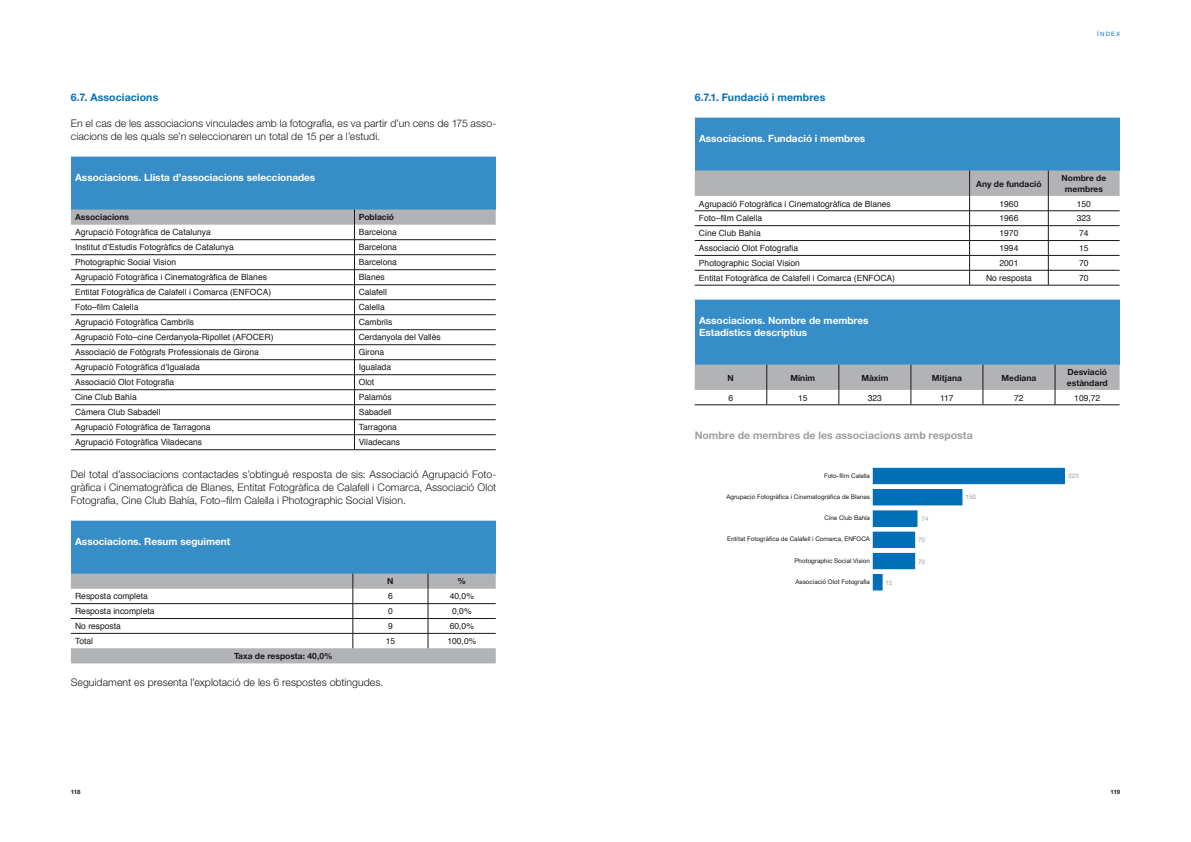
<style>
.page{position:relative;width:1191px;height:842px;background:#fff}
.page>*{position:absolute;margin:0;border:0;box-sizing:border-box;transform-origin:0 0}
.t1{font:300 10.5px/13px "Helvetica Neue";letter-spacing:.005em;color:#1a171c}
.t2{font:700 10.5px "Helvetica Neue";color:#9c9e9f}
.t3{font:700 10.5px "Helvetica Neue";letter-spacing:.01em;color:#006fb7}
.t4{font:700 10px/12px "Helvetica Neue";color:#fff}
.t5{font:8.5px "Helvetica";color:#1a171c}
.t6{font:700 8.5px/10.2px "Helvetica Neue";color:#1a171c;text-align:center}
.t7{font:6.3px "Helvetica Neue";color:#1a171c}
.t8{font:6.3px "Helvetica Neue";color:#9c9e9f}
.t9{font:700 6px "Helvetica Neue";letter-spacing:-.035em;color:#1a171c}
.t10{font:6px "Helvetica Neue";letter-spacing:.225em;color:#006fb7}
</style>
<div class="page">
<div style="left:694px;top:118px;width:425px;height:53px;background:#378dc7"></div>
<hr style="left:694px;top:285px;width:275px;height:1px;background:#1a171c">
<svg style="left:694px;top:171px;width:425px;height:114px"></svg>
<hr style="left:969px;top:285px;width:79px;height:1px;background:#1a171c">
<hr style="left:1048px;top:285px;width:71px;height:1px;background:#1a171c">
<div style="left:694px;top:300px;width:425px;height:65px;background:#378dc7"></div>
<svg style="left:694px;top:365px;width:425px;height:40px"></svg>
<hr style="left:694px;top:405px;width:72px;height:1px;background:#1a171c">
<hr style="left:766px;top:405px;width:73px;height:1px;background:#1a171c">
<hr style="left:839px;top:405px;width:72px;height:1px;background:#1a171c">
<hr style="left:911px;top:405px;width:72px;height:1px;background:#1a171c">
<hr style="left:983px;top:405px;width:72px;height:1px;background:#1a171c">
<hr style="left:1055px;top:405px;width:64px;height:1px;background:#1a171c">
<div style="left:71px;top:157px;width:425px;height:53px;background:#378dc7"></div>
<svg style="left:71px;top:210px;width:425px;height:240px"></svg>
<hr style="left:354px;top:449px;width:142px;height:1px;background:#1a171c">
<div style="left:71px;top:521px;width:425px;height:53px;background:#378dc7"></div>
<svg style="left:71px;top:574px;width:425px;height:89px"></svg>
<div style="left:873px;top:468px;width:191px;height:16px;background:#006fb7"></div>
<div style="left:873px;top:490px;width:89px;height:15px;background:#006fb7"></div>
<div style="left:873px;top:489px;width:89px;height:16px;border:1px solid #006fb7"></div>
<div style="left:873px;top:511px;width:44px;height:15px;background:#006fb7"></div>
<div style="left:873px;top:532px;width:41px;height:15px;background:#006fb7"></div>
<div style="left:873px;top:532px;width:42px;height:16px;border:1px solid #006fb7"></div>
<div style="left:873px;top:553px;width:41px;height:16px;background:#006fb7"></div>
<div style="left:873px;top:575px;width:9px;height:15px;background:#006fb7"></div>
<div style="left:873px;top:574px;width:9px;height:16px;border:1px solid #006fb7"></div>
<p class="t3" style="left:71px;top:91px;width:89px">6.7. Associacions</p>
<p class="t1" style="left:71px;top:117px;width:427px">En el cas de les associacions vinculades amb la fotografia, es va partir d’un cens de 175 asso&shy;ciacions de les quals se’n seleccionaren un total de 15 per a l’estudi.</p>
<p class="t4" style="left:75px;top:171px;width:242px">Associacions. Llista d’associacions seleccionades</p>
<p class="t6" style="left:75px;top:212px;width:55px">Associacions</p>
<p class="t6" style="left:359px;top:212px;width:37px">Població</p>
<p class="t5" style="left:75px;top:226px;width:137px">Agrupació Fotogràfica de Catalunya</p>
<p class="t5" style="left:359px;top:226px;width:40px">Barcelona</p>
<p class="t5" style="left:75px;top:241px;width:160px">Institut d’Estudis Fotogràfics de Catalunya</p>
<p class="t5" style="left:359px;top:241px;width:40px">Barcelona</p>
<p class="t5" style="left:75px;top:256px;width:102px">Photographic Social Vision</p>
<p class="t5" style="left:359px;top:256px;width:40px">Barcelona</p>
<p class="t5" style="left:75px;top:271px;width:193px">Agrupació Fotogràfica i Cinematogràfica de Blanes</p>
<p class="t5" style="left:359px;top:271px;width:27px">Blanes</p>
<p class="t5" style="left:75px;top:286px;width:198px">Entitat Fotogràfica de Calafell i Comarca (ENFOCA)</p>
<p class="t5" style="left:359px;top:286px;width:30px">Calafell</p>
<p class="t5" style="left:75px;top:301px;width:65px">Foto–film Calella</p>
<p class="t5" style="left:359px;top:301px;width:27px">Calella</p>
<p class="t5" style="left:75px;top:316px;width:121px">Agrupació Fotogràfica Cambrils</p>
<p class="t5" style="left:359px;top:316px;width:35px">Cambrils</p>
<p class="t5" style="left:75px;top:331px;width:200px">Agrupació Foto–cine Cerdanyola-Ripollet (AFOCER)</p>
<p class="t5" style="left:359px;top:331px;width:84px">Cerdanyola del Vallès</p>
<p class="t5" style="left:75px;top:346px;width:185px">Associació de Fotògrafs Professionals de Girona</p>
<p class="t5" style="left:359px;top:346px;width:27px">Girona</p>
<p class="t5" style="left:75px;top:361px;width:126px">Agrupació Fotogràfica d’Igualada</p>
<p class="t5" style="left:359px;top:361px;width:34px">Igualada</p>
<p class="t5" style="left:75px;top:376px;width:101px">Associació Olot Fotografia</p>
<p class="t5" style="left:359px;top:376px;width:17px">Olot</p>
<p class="t5" style="left:75px;top:391px;width:63px">Cine Club Bahía</p>
<p class="t5" style="left:359px;top:391px;width:35px">Palamós</p>
<p class="t5" style="left:75px;top:406px;width:87px">Càmera Club Sabadell</p>
<p class="t5" style="left:359px;top:406px;width:35px">Sabadell</p>
<p class="t5" style="left:75px;top:421px;width:137px">Agrupació Fotogràfica de Tarragona</p>
<p class="t5" style="left:359px;top:421px;width:40px">Tarragona</p>
<p class="t5" style="left:75px;top:436px;width:128px">Agrupació Fotogràfica Viladecans</p>
<p class="t5" style="left:359px;top:436px;width:43px">Viladecans</p>
<p class="t1" style="left:71px;top:468px;width:427px;text-align:justify">Del total d’associacions contactades s’obtingué resposta de sis: Associació Agrupació Foto&shy;gràfica i Cinematogràfica de Blanes, Entitat Fotogràfica de Calafell i Comarca, Associació Olot Fotografia, Cine Club Bahía, Foto–film Calella i Photographic Social Vision.</p>
<p class="t4" style="left:75px;top:535px;width:157px">Associacions. Resum seguiment</p>
<p class="t6" style="left:387px;top:576px;width:8px">N</p>
<p class="t6" style="left:457px;top:576px;width:10px">%</p>
<p class="t5" style="left:75px;top:590px;width:74px">Resposta completa</p>
<p class="t5" style="left:388px;top:590px;width:6px">6</p>
<p class="t5" style="left:450px;top:590px;width:26px">40,0%</p>
<p class="t5" style="left:75px;top:605px;width:81px">Resposta incompleta</p>
<p class="t5" style="left:388px;top:605px;width:6px">0</p>
<p class="t5" style="left:452px;top:605px;width:21px">0,0%</p>
<p class="t5" style="left:75px;top:620px;width:47px">No resposta</p>
<p class="t5" style="left:388px;top:620px;width:6px">9</p>
<p class="t5" style="left:450px;top:620px;width:26px">60,0%</p>
<p class="t5" style="left:75px;top:634px;width:19px">Total</p>
<p class="t5" style="left:386px;top:634px;width:11px">15</p>
<p class="t5" style="left:447px;top:634px;width:30px">100,0%</p>
<p class="t6" style="left:234px;top:651px;width:100px">Taxa de resposta: 40,0%</p>
<p class="t1" style="left:71px;top:676px;width:314px">Seguidament es presenta l’explotació de les 6 respostes obtingudes.</p>
<p class="t3" style="left:694px;top:91px;width:132px">6.7.1. Fundació i membres</p>
<p class="t4" style="left:699px;top:132px;width:168px">Associacions. Fundació i membres</p>
<p class="t10" style="left:1097px;top:30px;width:24px">Índex</p>
<p class="t6" style="left:976px;top:178px;width:67px">Any de fundació</p>
<p class="t6" style="left:1061px;top:173px;width:46px">Nombre de membres</p>
<p class="t5" style="left:699px;top:197px;width:193px">Agrupació Fotogràfica i Cinematogràfica de Blanes</p>
<p class="t5" style="left:999px;top:197px;width:20px">1960</p>
<p class="t5" style="left:1076px;top:197px;width:16px">150</p>
<p class="t5" style="left:699px;top:212px;width:65px">Foto–film Calella</p>
<p class="t5" style="left:999px;top:212px;width:20px">1966</p>
<p class="t5" style="left:1076px;top:212px;width:16px">323</p>
<p class="t5" style="left:699px;top:227px;width:63px">Cine Club Bahía</p>
<p class="t5" style="left:999px;top:227px;width:20px">1970</p>
<p class="t5" style="left:1079px;top:227px;width:11px">74</p>
<p class="t5" style="left:699px;top:242px;width:101px">Associació Olot Fotografia</p>
<p class="t5" style="left:999px;top:242px;width:20px">1994</p>
<p class="t5" style="left:1079px;top:242px;width:11px">15</p>
<p class="t5" style="left:699px;top:256px;width:102px">Photographic Social Vision</p>
<p class="t5" style="left:999px;top:256px;width:20px">2001</p>
<p class="t5" style="left:1079px;top:256px;width:11px">70</p>
<p class="t5" style="left:699px;top:271px;width:198px">Entitat Fotogràfica de Calafell i Comarca (ENFOCA)</p>
<p class="t5" style="left:986px;top:271px;width:47px">No resposta</p>
<p class="t5" style="left:1079px;top:271px;width:11px">70</p>
<p class="t4" style="left:699px;top:314px;width:171px">Associacions. Nombre de membres<br>Estadístics descriptius</p>
<p class="t6" style="left:727px;top:372px;width:8px">N</p>
<p class="t6" style="left:790px;top:372px;width:26px">Mínim</p>
<p class="t6" style="left:861px;top:372px;width:29px">Màxim</p>
<p class="t6" style="left:932px;top:372px;width:32px">Mitjana</p>
<p class="t6" style="left:1001px;top:372px;width:36px">Mediana</p>
<p class="t6" style="left:1067px;top:367px;width:42px;text-align:left">Desviació estàndard</p>
<p class="t5" style="left:728px;top:391px;width:6px">6</p>
<p class="t5" style="left:798px;top:391px;width:11px">15</p>
<p class="t5" style="left:867px;top:391px;width:16px">323</p>
<p class="t5" style="left:940px;top:391px;width:15px">117</p>
<p class="t5" style="left:1014px;top:391px;width:11px">72</p>
<p class="t5" style="left:1074px;top:391px;width:27px">109,72</p>
<p class="t2" style="left:694px;top:429px;width:279px">Nombre de membres de les associacions amb resposta</p>
<p class="t7" style="left:824px;top:471px;width:47px">Foto-film Calella</p>
<p class="t8" style="left:1068px;top:472px;width:12px">323</p>
<p class="t8" style="left:965px;top:493px;width:12px">150</p>
<p class="t8" style="left:921px;top:515px;width:9px">74</p>
<p class="t8" style="left:918px;top:536px;width:9px">70</p>
<p class="t8" style="left:918px;top:558px;width:9px">70</p>
<p class="t8" style="left:885px;top:579px;width:9px">15</p>
<p class="t7" style="left:726px;top:493px;width:145px">Agrupació Fotogràfica i Cinematogràfica de Blanes</p>
<p class="t7" style="left:824px;top:514px;width:47px">Cine Club Bahía</p>
<p class="t7" style="left:727px;top:535px;width:144px">Entitat Fotogràfica de Calafell i Comarca, ENFOCA</p>
<p class="t7" style="left:794px;top:557px;width:77px">Photographic Social Vision</p>
<p class="t7" style="left:795px;top:578px;width:76px">Associació Olot Fotografia</p>
<p class="t9" style="left:71px;top:788px;width:11px">118</p>
<p class="t9" style="left:1110px;top:788px;width:11px">119</p>
</div>
